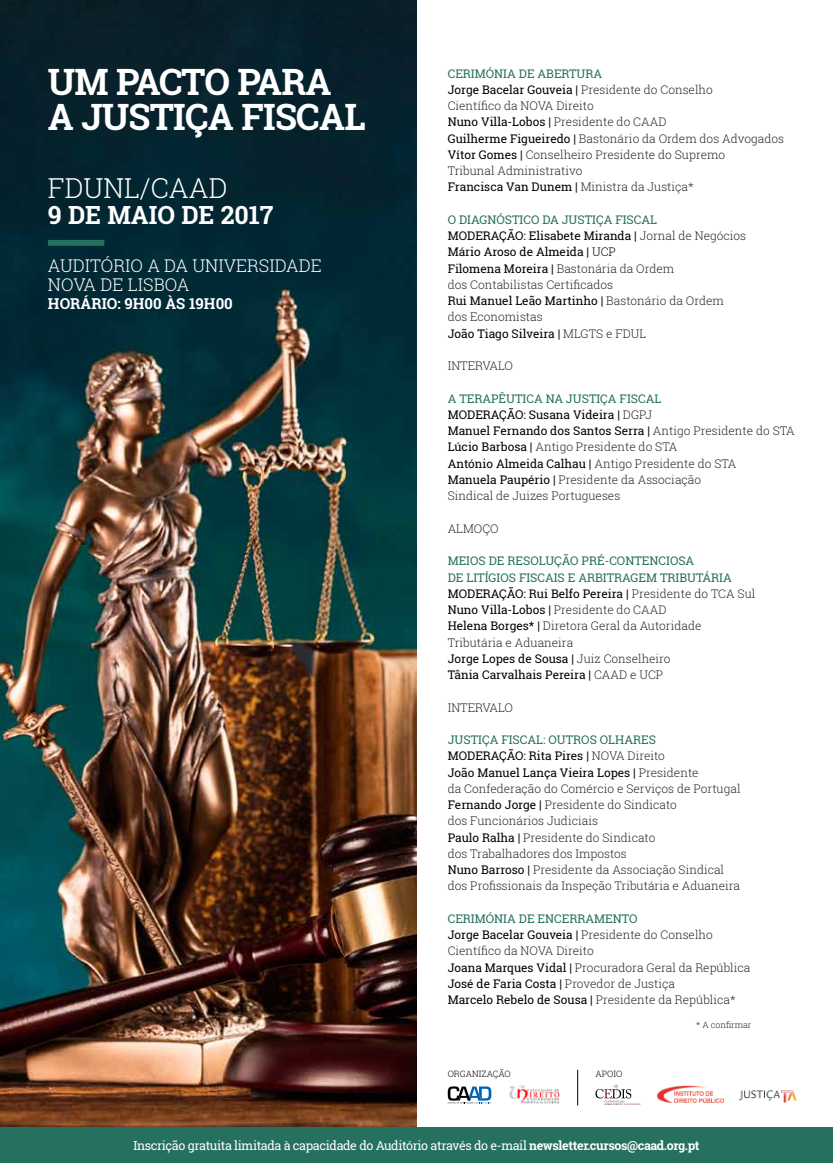
<style>
.page{position:relative;width:833px;height:1163px;background:#fff}
.page>*{position:absolute;margin:0;border:0;box-sizing:border-box;transform-origin:0 0}
.t1{font:700 36.25px/35px "Roboto Slab";letter-spacing:-.02em;color:#fff}
.t2{font:300 27.5px "Roboto Slab";color:#fff}
.t3{font:700 25px "Roboto Slab";color:#fff}
.t4{font:300 17.5px "Roboto Slab";color:#fff}
.t5{font:700 15px "Roboto Slab";color:#fff}
.t6{font:12.5px "Roboto Slab";letter-spacing:-.03em;color:#fff}
.t7{font:300 11.88px/16.2px "Roboto Slab";color:#282827}
.t8{font:11.88px/16.2px "Roboto Slab";color:#000}
.t9{font:11.88px "Roboto Slab";color:#26705f}
.t10{font:300 8.75px "Roboto Slab";color:#000}
.t11{font:300 8.75px "Roboto Slab";color:#282827}
.s1{font-weight:400;color:#26705f}
.s2{font-weight:400;color:#000}
.s3{color:#26705f}
.s4{font-weight:300;color:#282827}
.s5{font-weight:300}
.s6{font-weight:700}
</style>
<div class="page">
<svg style="left:448px;top:1086px;width:43px;height:17px"></svg>
<img style="left:0;top:0;width:416px;height:1127px">
<div style="left:48px;top:240px;width:56px;height:6px;background:#26705f"></div>
<img style="left:509px;top:1085px;width:50px;height:18px">
<img style="left:739px;top:1090px;width:58px;height:13px">
<img style="left:656px;top:1085px;width:67px;height:17px">
<svg style="left:595px;top:1084px;width:45px;height:20px"></svg>
<hr style="left:577px;top:1069px;width:1px;height:36px;background:#000">
<div style="left:0;top:1127px;width:833px;height:35px;background:#26705f"></div>
<h1 class="t1" style="left:48px;top:64px;width:319px">UM PACTO PARA<br>A JUSTIÇA FISCAL</h1>
<h2 class="t2" style="left:48px;top:169px;width:181px">FDUNL/CAAD</h2>
<h3 class="t3" style="left:48px;top:198px;width:227px">9 DE MAIO DE 2017</h3>
<h3 class="t4" style="left:48px;top:253px;width:24px">Audit</h3>
<h3 class="t4" style="left:101px;top:253px;width:116px">ório A da Unive</h3>
<h3 class="t4" style="left:247px;top:253px;width:23px">rsidade</h3>
<h3 class="t4" style="left:48px;top:272px;width:13px">nova</h3>
<h3 class="t4" style="left:101px;top:272px;width:39px">de lisboa</h3>
<p class="t5" style="left:48px;top:294px;width:186px">HORÁRIO: 9H00 ÀS 19H00</p>
<p class="t7" style="left:448px;top:65px;width:338px"><span class="s1">Cerimónia de Abertura<br></span><span class="s2">Jorge Bacelar Gouveia |</span> Presidente do Conselho<br>Científico da NOVA Direito<br><span class="s2">Nuno Villa-Lobos |</span> Presidente do CAAD<br><span class="s2">Guilherme Figueiredo |</span> Bastonário da Ordem dos Advogados <span class="s2">Vítor Gomes |</span> Conselheiro Presidente do Supremo<br>Tribunal Administrativo<br><span class="s2">Francisca Van Dunem |</span> Ministra da Justiça*</p>
<p class="t8" style="left:448px;top:211px;width:300px"><span class="s3">O diagnóstico da Justiça Fiscal<br></span>Moderação: Elisabete Miranda | <span class="s4">Jornal de Negócios </span>Mário Aroso de Almeida | <span class="s5">UCP<br></span>Filomena Moreira | <span class="s4">Bastonária da Ordem<br>dos Contabilistas Certificados<br></span>Rui Manuel Leão Martinho | <span class="s4">Bastonário da Ordem dos Economistas<br></span>João Tiago Silveira | <span class="s4">MLGTS e FDUL</span></p>
<p class="t7" style="left:448px;top:357px;width:13px">Inte</p>
<p class="t7" style="left:475px;top:357px;width:16px">rvalo</p>
<p class="t7" style="left:448px;top:390px;width:348px"><span class="s1">A terapêutica na justiça fiscal<br></span><span class="s2">Moderação: Susana Videira |</span> DGPJ<br><span class="s2">Manuel Fernando dos Santos Serra |</span> Antigo Presidente do STA <span class="s2">Lúcio Barbosa |</span> Antigo Presidente do STA<br><span class="s2">António Almeida Calhau |</span> Antigo Presidente do STA<br><span class="s2">Manuela Paupério |</span> Presidente da Associação<br>Sindical de Juizes Portugueses</p>
<p class="t7" style="left:448px;top:520px;width:18px">Almo</p>
<p class="t7" style="left:482px;top:520px;width:16px">ço</p>
<p class="t7" style="left:448px;top:552px;width:309px"><span class="s1">Meios de resolução pré-contenciosa<br>de litígios fiscais e arbitragem tributária </span><span class="s2">Moderação: Rui Belfo Pereira |</span> Presidente do TCA Sul <span class="s2">Nuno Villa-Lobos |</span> Presidente do CAAD<br><span class="s2">Helena Borges* |</span> Diretora Geral da Autoridade Tributária e Aduaneira<br><span class="s2">Jorge Lopes de Sousa |</span> Juiz Conselheiro<br><span class="s2">Tânia Carvalhais Pereira |</span> CAAD e UCP</p>
<p class="t7" style="left:448px;top:698px;width:13px">Inte</p>
<p class="t7" style="left:475px;top:698px;width:16px">rvalo</p>
<p class="t9" style="left:448px;top:731px;width:161px">Justiça Fiscal : outros olh</p>
<p class="t7" style="left:448px;top:731px;width:294px;text-indent:177px"><span class="s1">ares<br></span><span class="s2">Moderação: Rita Pires |</span> NOVA Direito<br><span class="s2">João Manuel Lança Vieira Lopes |</span> Presidente<br>da Confederação do Comércio e Serviços de Portugal <span class="s2">Fernando Jorge |</span> Presidente do Sindicato<br>dos Funcionários Judiciais<br><span class="s2">Paulo Ralha |</span> Presidente do Sindicato<br>dos Trabalhadores dos Impostos<br><span class="s2">Nuno Barroso |</span> Presidente da Associação Sindical dos Profissionais da Inspeção Tributária e Aduaneira</p>
<p class="t7" style="left:448px;top:910px;width:304px"><span class="s1">Cerimónia de Encerramento<br></span><span class="s2">Jorge Bacelar Gouveia |</span> Presidente do Conselho Científico da NOVA Direito<br><span class="s2">Joana Marques Vidal |</span> Procuradora Geral da República <span class="s2">José de Faria Costa |</span> Provedor de Justiça<br><span class="s2">Marcelo Rebelo de Sousa |</span> Presidente da República*</p>
<p class="t11" style="left:696px;top:1018px;width:57px">* A confirmar</p>
<p class="t10" style="left:448px;top:1067px;width:19px">Organi</p>
<p class="t10" style="left:481px;top:1067px;width:29px">zação</p>
<p class="t10" style="left:595px;top:1067px;width:13px">Apoio</p>
<p class="t6" style="left:133px;top:1137px;width:567px">Inscrição gratuita limitada à capacidade do Auditório através do e-mail <span class="s6">NEWSLETTER.CURSOS@CAAD.ORG.PT</span></p>
</div>
